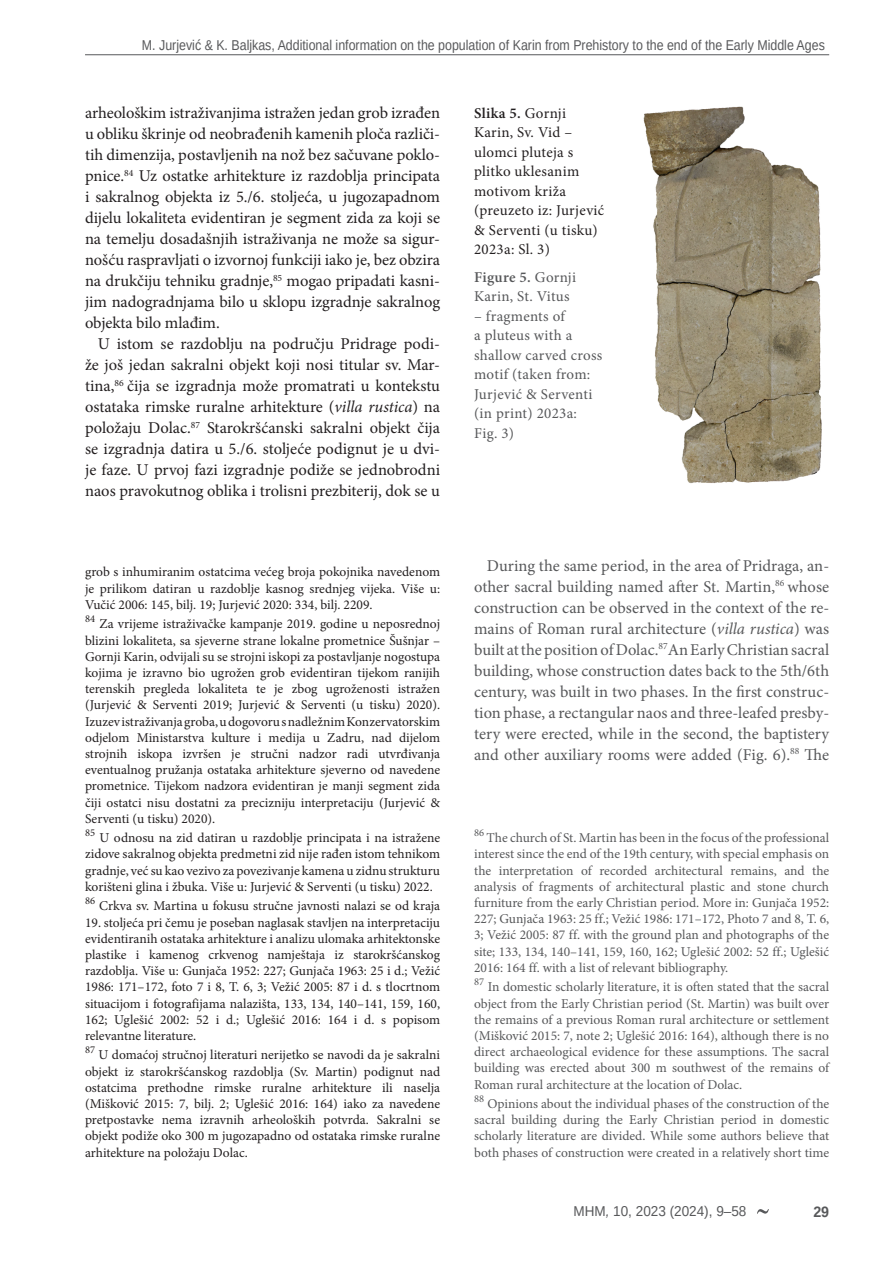
<style>
.page{position:relative;width:893px;height:1263px;background:#fff}
.page>*{position:absolute;margin:0;border:0;box-sizing:border-box;transform-origin:0 0}
.t1{font:16.5px/21px "Minion Pro";letter-spacing:-.005em;color:#231f20;text-align:justify}
.t2{font:16.5px/21px "Minion Pro";color:#57585a;text-align:justify}
.t3{font:15px/19.5px "Minion Pro";letter-spacing:.02em;color:#57585a}
.t4{font:15px/19.5px "Minion Pro";letter-spacing:.02em;color:#231f20}
.t5{font:700 15px "Arimo";color:#57585a;scale:.95 1}
.t6{font:14.25px "Arimo";color:#57585a;scale:.87 1}
.t7{font:14.25px "Arimo";color:#57585a;scale:.95 1}
.FUSNOTE{font:13.5px/16.2px "Minion Pro";color:#231f20;text-align:justify}
.FUSNOTE_ENGLESKI{font:13.5px/16.2px "Minion Pro";color:#57585a;text-align:justify}
.s1{font-style:italic}
.s2{font-weight:600}
</style>
<div class="page">
<hr style="left:85px;top:54px;width:744px;height:1px;background:#57585a">
<svg style="left:757px;top:1209px;width:12px;height:4px"></svg>
<img style="left:643px;top:106px;width:179px;height:378px">
<p class="t6" style="left:142px;top:36px;width:786px">M. Jurjević &amp; K. Baljkas, Additional information on the population of Karin from Prehistory to the end of the Early Middle Ages</p>
<p class="t1" style="left:85px;top:103px;width:357px">arheološkim istraživanjima istražen jedan grob izrađen u obliku škrinje od neobrađenih kamenih ploča različi&shy;tih dimenzija, postavljenih na nož bez sačuvane poklo&shy;pnice.<sup>84</sup> Uz ostatke arhitekture iz razdoblja principata i sakralnog objekta iz 5./6. stoljeća, u jugozapadnom dijelu lokaliteta evidentiran je segment zida za koji se na temelju dosadašnjih istraživanja ne može sa sigur&shy;nošću raspravljati o izvornoj funkciji iako je, bez obzira na drukčiju tehniku gradnje,<sup>85</sup> mogao pripadati kasni&shy;jim nadogradnjama bilo u sklopu izgradnje sakralnog objekta bilo mlađim.</p>
<p class="t1" style="left:85px;top:334px;width:357px;text-indent:13px">U istom se razdoblju na području Pridrage podi&shy;že još jedan sakralni objekt koji nosi titular sv. Mar&shy;tina,<sup>86</sup> čija se izgradnja može promatrati u kontekstu ostataka rimske ruralne arhitekture (<span class="s1">villa rustica</span>) na položaju Dolac.<sup>87</sup> Starokršćanski sakralni objekt čija se izgradnja datira u 5./6. stoljeće podignut je u dvi&shy;je faze. U prvoj fazi izgradnje podiže se jednobrodni naos pravokutnog oblika i trolisni prezbiterij, dok se u</p>
<p class="FUSNOTE" style="left:85px;top:564px;width:357px">grob s inhumiranim ostatcima većeg broja pokojnika navedenom je prilikom datiran u razdoblje kasnog srednjeg vijeka. Više u:<br>Vučić 2006: 145, bilj. 19; Jurjević 2020: 334, bilj. 2209.</p>
<p class="FUSNOTE" style="left:85px;top:616px;width:357px"><sup>84</sup> Za vrijeme istraživačke kampanje 2019. godine u neposrednoj blizini lokaliteta, sa sjeverne strane lokalne prometnice Šušnjar – Gornji Karin, odvijali su se strojni iskopi za postavljanje nogostupa kojima je izravno bio ugrožen grob evidentiran tijekom ranijih terenskih pregleda lokaliteta te je zbog ugroženosti istražen (Jurjević &amp; Serventi 2019; Jurjević &amp; Serventi (u tisku) 2020).<br>Izuzev istraživanja groba, u dogovoru s nadležnim Konzervatorskim odjelom Ministarstva kulture i medija u Zadru, nad dijelom strojnih iskopa izvršen je stručni nadzor radi utvrđivanja eventualnog pružanja ostataka arhitekture sjeverno od navedene prometnice. Tijekom nadzora evidentiran je manji segment zida čiji ostatci nisu dostatni za precizniju interpretaciju (Jurjević &amp; Serventi (u tisku) 2020).</p>
<p class="FUSNOTE" style="left:85px;top:830px;width:357px"><sup>85</sup> U odnosu na zid datiran u razdoblje principata i na istražene zidove sakralnog objekta predmetni zid nije rađen istom tehnikom gradnje, već su kao vezivo za povezivanje kamena u zidnu strukturu korišteni glina i žbuka. Više u: Jurjević &amp; Serventi (u tisku) 2022.</p>
<p class="FUSNOTE" style="left:85px;top:898px;width:357px"><sup>86</sup> Crkva sv. Martina u fokusu stručne javnosti nalazi se od kraja</p>
<p class="FUSNOTE" style="left:85px;top:914px;width:357px">19. stoljeća pri čemu je poseban naglasak stavljen na interpretaciju evidentiranih ostataka arhitekture i analizu ulomaka arhitektonske plastike i kamenog crkvenog namještaja iz starokršćanskog razdoblja. Više u: Gunjača 1952: 227; Gunjača 1963: 25 i d.; Vežić 1986: 171–172, foto 7 i 8, T. 6, 3; Vežić 2005: 87 i d. s tlocrtnom situacijom i fotografijama nalazišta, 133, 134, 140–141, 159, 160, 162; Uglešić 2002: 52 i d.; Uglešić 2016: 164 i d. s popisom relevantne literature.</p>
<p class="FUSNOTE" style="left:85px;top:1047px;width:357px"><sup>87</sup> U domaćoj stručnoj literaturi nerijetko se navodi da je sakralni objekt iz starokršćanskog razdoblja (Sv. Martin) podignut nad ostatcima prethodne rimske ruralne arhitekture ili naselja (Mišković 2015: 7, bilj. 2; Uglešić 2016: 164) iako za navedene pretpostavke nema izravnih arheoloških potvrda. Sakralni se objekt podiže oko 300 m jugozapadno od ostataka rimske ruralne arhitekture na položaju Dolac.</p>
<p class="t4" style="left:474px;top:103px;width:132px"><span class="s2">Slika 5.</span> Gornji<br>Karin, Sv. Vid – ulomci pluteja s plitko uklesanim motivom križa (preuzeto iz: Jurjević &amp; Serventi (u tisku)<br>2023a: Sl. 3)</p>
<p class="t3" style="left:474px;top:267px;width:103px"><span class="s2">Figure 5.</span> Gornji<br>Karin, St. Vitus</p>
<p class="t3" style="left:474px;top:306px;width:130px">– fragments of<br>a pluteus with a shallow carved cross motif (taken from:<br>Jurjević &amp; Serventi (in print) 2023a:<br>Fig. 3)</p>
<p class="t2" style="left:474px;top:555px;width:357px;text-indent:13px">During the same period, in the area of Pridraga, an&shy;other sacral building named after St. Martin,<sup>86</sup> whose construction can be observed in the context of the re&shy;mains of Roman rural architecture (<span class="s1">villa rustica</span>) was built at the position of Dolac.<sup>87</sup>An Early Christian sacral building, whose construction dates back to the 5th/6th century, was built in two phases. In the first construc&shy;tion phase, a rectangular naos and three-leafed presby&shy;tery were erected, while in the second, the baptistery and other auxiliary rooms were added (Fig. 6).<sup>88</sup> The</p>
<p class="FUSNOTE_ENGLESKI" style="left:474px;top:830px;width:357px"><sup>86</sup> The church of St. Martin has been in the focus of the professional interest since the end of the 19th century, with special emphasis on the interpretation of recorded architectural remains, and the analysis of fragments of architectural plastic and stone church furniture from the early Christian period. More in: Gunjača 1952:<br>227; Gunjača 1963: 25 ff.; Vežić 1986: 171–172, Photo 7 and 8, T. 6, 3; Vežić 2005: 87 ff. with the ground plan and photographs of the site; 133, 134, 140–141, 159, 160, 162; Uglešić 2002: 52 ff.; Uglešić 2016: 164 ff. with a list of relevant bibliography.</p>
<p class="FUSNOTE_ENGLESKI" style="left:474px;top:979px;width:357px"><sup>87</sup> In domestic scholarly literature, it is often stated that the sacral object from the Early Christian period (St. Martin) was built over the remains of a previous Roman rural architecture or settlement (Mišković 2015: 7, note 2; Uglešić 2016: 164), although there is no direct archaeological evidence for these assumptions. The sacral building was erected about 300 m southwest of the remains of Roman rural architecture at the location of Dolac.</p>
<p class="FUSNOTE_ENGLESKI" style="left:474px;top:1096px;width:357px"><sup>88</sup> Opinions about the individual phases of the construction of the sacral building during the Early Christian period in domestic scholarly literature are divided. While some authors believe that both phases of construction were created in a relatively short time</p>
<p class="t7" style="left:573px;top:1202px;width:184px">MHM<span class="s1">,</span> 10, 2023 (2024), 9–58</p>
<p class="t5" style="left:813px;top:1201px;width:18px">29</p>
</div>
